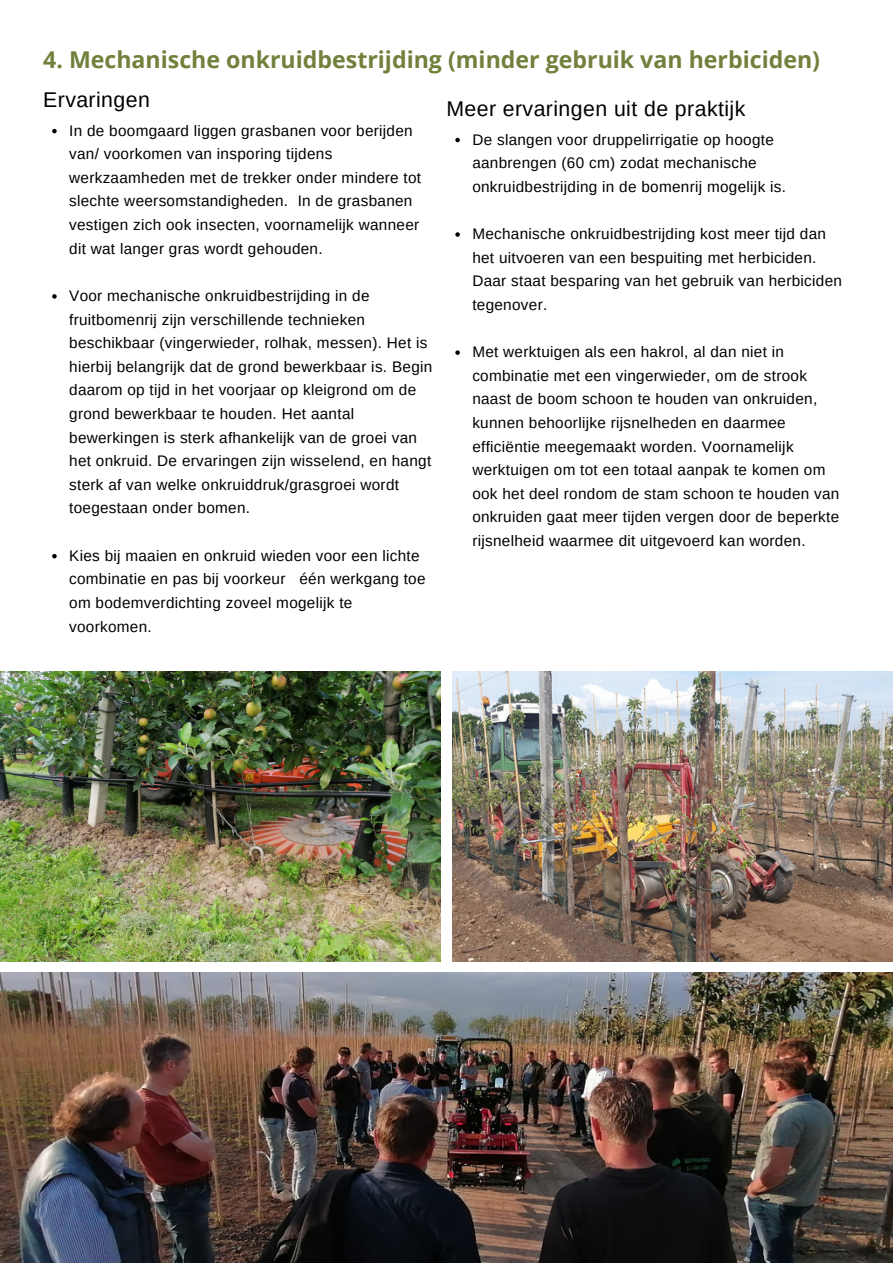
<style>
.page{position:relative;width:893px;height:1264px;background:#fff}
.page>*{position:absolute;margin:0;border:0;box-sizing:border-box;transform-origin:0 0}
.t1{font:700 23.1px "Open Sans";color:#71803b}
.t2{font:21.3px "Arimo";letter-spacing:.02em;color:#000}
.t3{font:15.3px/23.5px "Arimo";letter-spacing:.02em;color:#000}
</style>
<div class="page">
<img style="left:0;top:671px;width:441px;height:290px">
<img style="left:452px;top:671px;width:440px;height:290px">
<img style="left:0;top:972px;width:892px;height:290px">
<svg style="left:455px;top:138px;width:5px;height:4px"></svg>
<svg style="left:455px;top:232px;width:5px;height:5px"></svg>
<svg style="left:455px;top:350px;width:5px;height:5px"></svg>
<svg style="left:52px;top:129px;width:5px;height:4px"></svg>
<svg style="left:52px;top:294px;width:5px;height:5px"></svg>
<svg style="left:52px;top:554px;width:5px;height:4px"></svg>
<p class="t1" style="left:43px;top:43px;width:778px">4. Mechanische onkruidbestrijding (minder gebruik van herbiciden)</p>
<p class="t2" style="left:43px;top:88px;width:108px">Ervaringen</p>
<p class="t3" style="left:69px;top:118px;width:353px">In de boomgaard liggen grasbanen voor berijden van/ voorkomen van insporing tijdens werkzaamheden met de trekker onder mindere tot slechte weersomstandigheden. In de grasbanen vestigen zich ook insecten, voornamelijk wanneer dit wat langer gras wordt gehouden.</p>
<p class="t3" style="left:69px;top:284px;width:364px">Voor mechanische onkruidbestrijding in de fruitbomenrij zijn verschillende technieken beschikbaar (vingerwieder, rolhak, messen). Het is hierbij belangrijk dat de grond bewerkbaar is. Begin daarom op tijd in het voorjaar op kleigrond om de grond bewerkbaar te houden. Het aantal bewerkingen is sterk afhankelijk van de groei van het onkruid. De ervaringen zijn wisselend, en hangt sterk af van welke onkruiddruk/grasgroei wordt toegestaan onder bomen.</p>
<p class="t3" style="left:69px;top:543px;width:358px">Kies bij maaien en onkruid wieden voor een lichte combinatie en pas bij voorkeur één werkgang toe om bodemverdichting zoveel mogelijk te voorkomen.</p>
<p class="t2" style="left:446px;top:97px;width:300px">Meer ervaringen uit de praktijk</p>
<p class="t3" style="left:472px;top:127px;width:315px">De slangen voor druppelirrigatie op hoogte aanbrengen (60 cm) zodat mechanische onkruidbestrijding in de bomenrij mogelijk is.</p>
<p class="t3" style="left:472px;top:222px;width:371px">Mechanische onkruidbestrijding kost meer tijd dan het uitvoeren van een bespuiting met herbiciden.<br>Daar staat besparing van het gebruik van herbiciden tegenover.</p>
<p class="t3" style="left:472px;top:340px;width:368px">Met werktuigen als een hakrol, al dan niet in combinatie met een vingerwieder, om de strook naast de boom schoon te houden van onkruiden, kunnen behoorlijke rijsnelheden en daarmee efficiëntie meegemaakt worden. Voornamelijk werktuigen om tot een totaal aanpak te komen om ook het deel rondom de stam schoon te houden van onkruiden gaat meer tijden vergen door de beperkte rijsnelheid waarmee dit uitgevoerd kan worden.</p>
</div>
